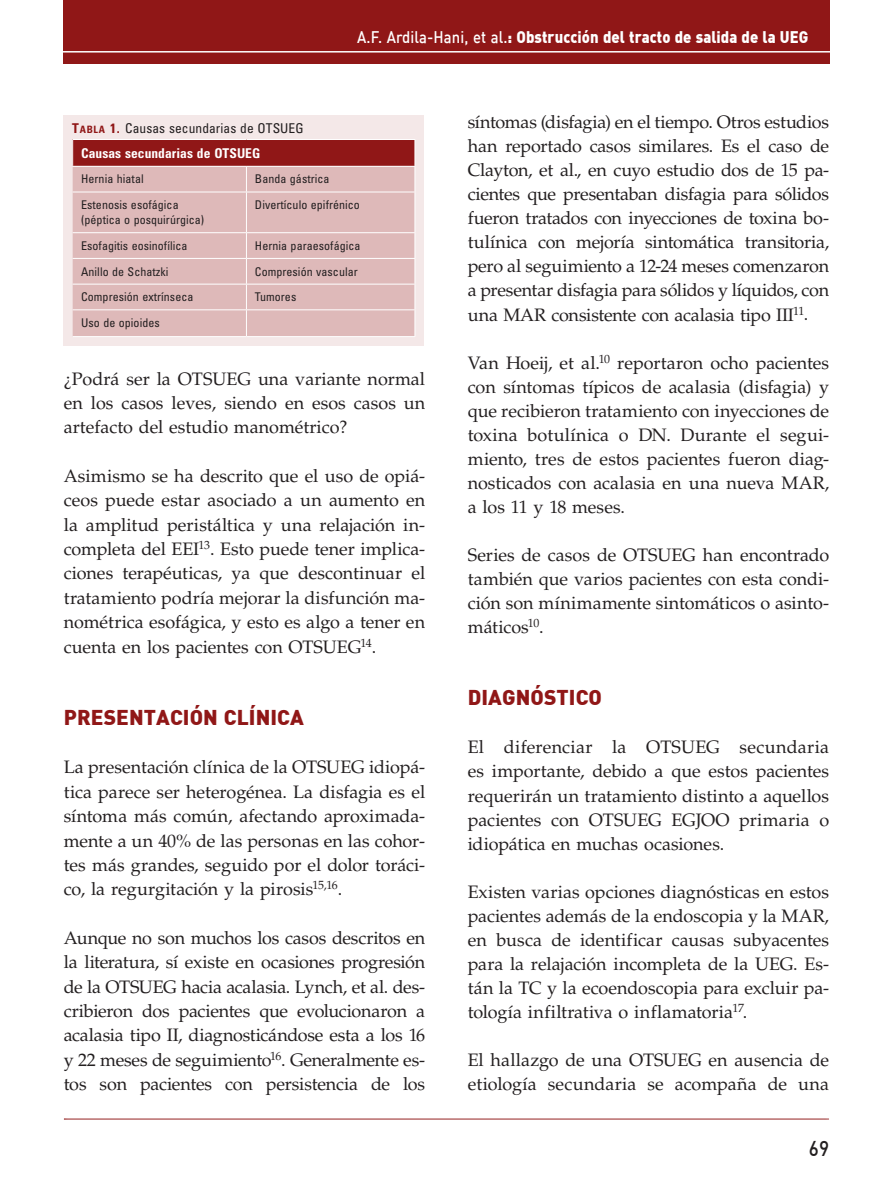
<style>
.page{position:relative;width:893px;height:1191px;background:#fff}
.page>*{position:absolute;margin:0;border:0;box-sizing:border-box;transform-origin:0 0}
.t1{font:900 21px "DIN";letter-spacing:.005em;color:#901717}
.t2{font:500 21px "DIN";color:#231f20;scale:.9 1}
.t3{font:18px/24px "Palatino LT Std";letter-spacing:-.005em;color:#231f20;text-align:justify}
.t4{font:900 16.5px "DIN";letter-spacing:.005em;color:#fff;scale:.9 1}
.t5{font:condensed 13.5px/24.6px "Univers LT Std";letter-spacing:.005em;color:#231f20}
.t6{font:condensed 12px/15px "Univers LT Std";letter-spacing:.005em;color:#231f20}
.s1{font-weight:500}
.s2{font-weight:700;color:#901717}
.s3{font-weight:700;font-size:10.2px;color:#901717}
.s4{font-weight:700;color:#fff}
</style>
<div class="page">
<div style="left:59px;top:1114px;width:772px;height:7px;background:#901717;opacity:.4"></div>
<div style="left:64px;top:0;width:766px;height:64px;background:#901717"></div>
<hr style="left:60px;top:51px;width:774px;height:2px;background:#fff">
<div style="left:64px;top:115px;width:360px;height:230px;background:#f4e8e8"></div>
<div style="left:73px;top:139px;width:342px;height:27px;background:#901717"></div>
<div style="left:73px;top:167px;width:341px;height:169px;background:#deb9b9"></div>
<svg style="left:246px;top:167px;width:1px;height:25px"></svg>
<hr style="left:246px;top:192px;width:1px;height:40px;background:#fff">
<hr style="left:73px;top:232px;width:173px;height:1px;background:#fff">
<hr style="left:246px;top:232px;width:169px;height:1px;background:#fff">
<hr style="left:73px;top:258px;width:173px;height:1px;background:#fff">
<hr style="left:246px;top:258px;width:169px;height:1px;background:#fff">
<svg style="left:246px;top:233px;width:1px;height:103px"></svg>
<hr style="left:73px;top:309px;width:173px;height:1px;background:#fff">
<hr style="left:246px;top:309px;width:169px;height:1px;background:#fff">
<hr style="left:73px;top:192px;width:173px;height:1px;background:#fff">
<hr style="left:246px;top:192px;width:169px;height:1px;background:#fff">
<hr style="left:415px;top:192px;width:1px;height:40px;background:#fff">
<hr style="left:73px;top:336px;width:173px;height:1px;background:#fff">
<hr style="left:246px;top:336px;width:169px;height:1px;background:#fff">
<hr style="left:72px;top:139px;width:174px;height:1px;background:#fff">
<hr style="left:246px;top:139px;width:169px;height:1px;background:#fff">
<svg style="left:72px;top:140px;width:1px;height:26px"></svg>
<hr style="left:72px;top:166px;width:174px;height:1px;background:#fff">
<hr style="left:246px;top:166px;width:169px;height:1px;background:#fff">
<hr style="left:73px;top:284px;width:173px;height:1px;background:#fff">
<hr style="left:246px;top:284px;width:169px;height:1px;background:#fff">
<p class="t4" style="left:357px;top:26px;width:503px"><span class="s1">A.F. Ardila-Hani, et al.</span>: Obstrucción del tracto de salida de la UEG</p>
<p class="t5" style="left:81px;top:116px;width:224px;text-indent:-9px"><span class="s2">T</span><span class="s3">abla</span> <span class="s2">1.</span> Causas secundarias de OTSUEG<br><span class="s4">Causas secundarias de OTSUEG</span></p>
<p class="t6" style="left:81px;top:171px;width:64px">Hernia hiatal</p>
<p class="t6" style="left:255px;top:171px;width:76px">Banda gástrica</p>
<p class="t6" style="left:81px;top:197px;width:125px">Estenosis esofágica (péptica o posquirúrgica)</p>
<p class="t6" style="left:255px;top:197px;width:106px">Divertículo epifrénico</p>
<p class="t6" style="left:81px;top:238px;width:108px">Esofagitis eosinofílica</p>
<p class="t6" style="left:255px;top:238px;width:107px">Hernia paraesofágica</p>
<p class="t6" style="left:81px;top:264px;width:89px">Anillo de Schatzki</p>
<p class="t6" style="left:255px;top:264px;width:104px">Compresión vascular</p>
<p class="t6" style="left:81px;top:289px;width:114px">Compresión extrínseca</p>
<p class="t6" style="left:255px;top:289px;width:43px">Tumores</p>
<p class="t6" style="left:81px;top:315px;width:80px">Uso de opioides</p>
<p class="t3" style="left:64px;top:366px;width:363px;line-height:24.5px">¿Podrá ser la OTSUEG una variante normal en los casos leves, siendo en esos casos un artefacto del estudio manométrico?</p>
<p class="t3" style="left:64px;top:464px;width:363px;line-height:24.5px">Asimismo se ha descrito que el uso de opiá&shy;ceos puede estar asociado a un aumento en la amplitud peristáltica y una relajación in&shy;completa del EEI<sup>13</sup>. Esto puede tener implica&shy;ciones terapéuticas, ya que descontinuar el tratamiento podría mejorar la disfunción ma&shy;nométrica esofágica, y esto es algo a tener en cuenta en los pacientes con OTSUEG<sup>14</sup>.</p>
<p class="t1" style="left:64px;top:703px;width:41px">Present</p>
<p class="t1" style="left:156px;top:703px;width:149px">ación clínica</p>
<p class="t3" style="left:64px;top:755px;width:363px;line-height:24.5px">La presentación clínica de la OTSUEG idiopá&shy;tica parece ser heterogénea. La disfagia es el síntoma más común, afectando aproximada&shy;mente a un 40% de las personas en las cohor&shy;tes más grandes, seguido por el dolor toráci&shy;co, la regurgitación y la pirosis<sup>15,16</sup>.</p>
<p class="t3" style="left:64px;top:925px;width:363px;line-height:24.5px">Aunque no son muchos los casos descritos en la literatura, sí existe en ocasiones progresión de la OTSUEG hacia acalasia. Lynch, et al. des&shy;cribieron dos pacientes que evolucionaron a acalasia tipo II, diagnosticándose esta a los 16 y 22 meses de seguimiento<sup>16</sup>. Generalmente es&shy;tos son pacientes con persistencia de los</p>
<p class="t3" style="left:468px;top:110px;width:363px">síntomas (disfagia) en el tiempo. Otros estudios han reportado casos similares. Es el caso de Clayton, et al., en cuyo estudio dos de 15 pa&shy;cientes que presentaban disfagia para sólidos fueron tratados con inyecciones de toxina bo&shy;tulínica con mejoría sintomática transitoria, pero al seguimiento a 12-24 meses comenzaron a presentar disfagia para sólidos y líquidos, con una MAR consistente con acalasia tipo III<sup>11</sup>.</p>
<p class="t3" style="left:468px;top:351px;width:363px">Van Hoeij, et al.<sup>10</sup> reportaron ocho pacientes con síntomas típicos de acalasia (disfagia) y que recibieron tratamiento con inyecciones de toxina botulínica o DN. Durante el segui&shy;miento, tres de estos pacientes fueron diag&shy;nosticados con acalasia en una nueva MAR, a los 11 y 18 meses.</p>
<p class="t3" style="left:468px;top:543px;width:363px">Series de casos de OTSUEG han encontrado también que varios pacientes con esta condi&shy;ción son mínimamente sintomáticos o asinto&shy;máticos<sup>10</sup>.</p>
<p class="t1" style="left:468px;top:683px;width:136px">Diagnóstico</p>
<p class="t3" style="left:468px;top:735px;width:363px">El diferenciar la OTSUEG secundaria es importante, debido a que estos pacientes requerirán un tratamiento distinto a aquellos pacientes con OTSUEG EGJOO primaria o idiopática en muchas ocasiones.</p>
<p class="t3" style="left:468px;top:880px;width:363px">Existen varias opciones diagnósticas en estos pacientes además de la endoscopia y la MAR, en busca de identificar causas subyacentes para la relajación incompleta de la UEG. Es&shy;tán la TC y la ecoendoscopia para excluir pa&shy;tología infiltrativa o inflamatoria<sup>17</sup>.</p>
<p class="t3" style="left:468px;top:1048px;width:363px">El hallazgo de una OTSUEG en ausencia de etiología secundaria se acompaña de una</p>
<p class="t2" style="left:809px;top:1135px;width:24px">69</p>
</div>
